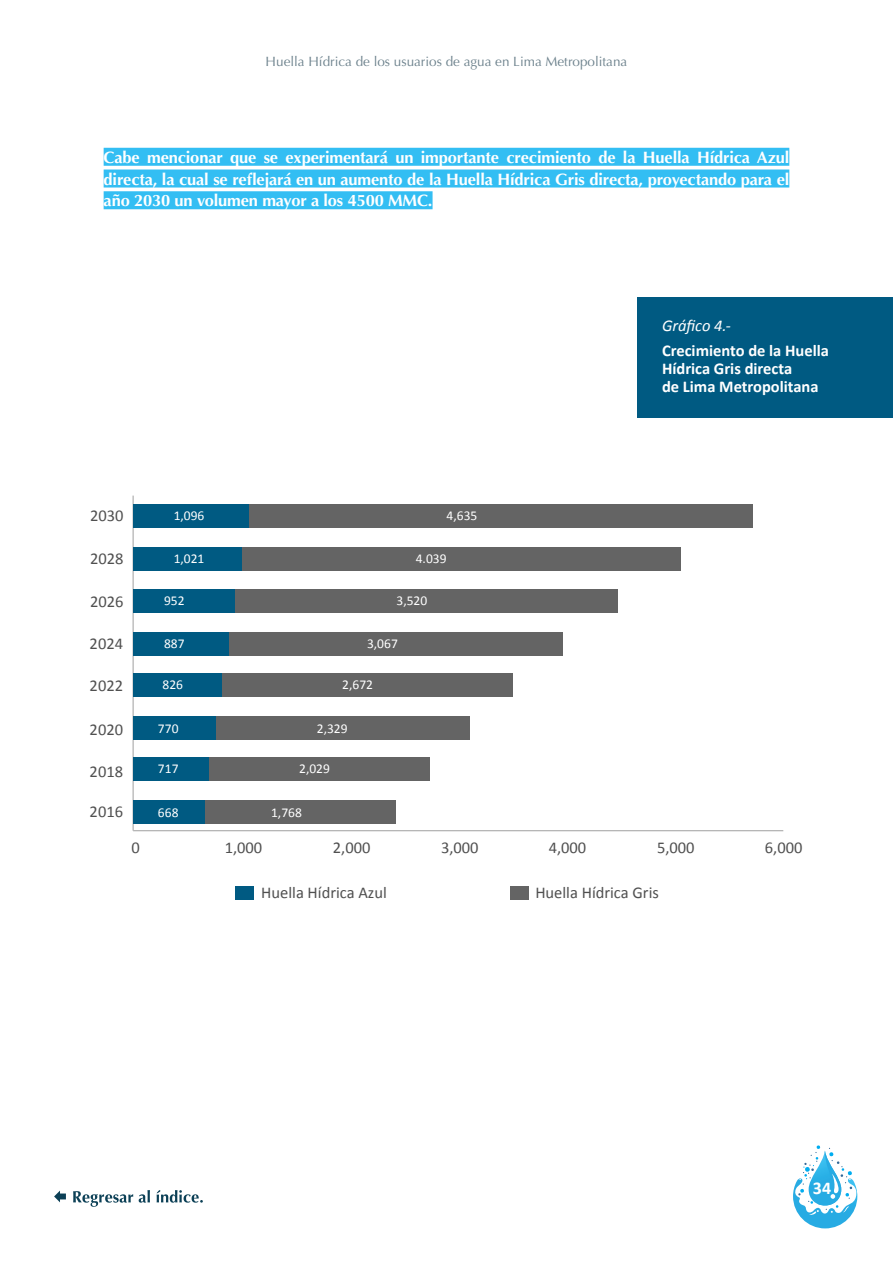
<style>
.page{position:relative;width:893px;height:1263px;background:#fff}
.page>*{position:absolute;margin:0;border:0;box-sizing:border-box;transform-origin:0 0}
.t1{font:700 18px "Calibri";color:#fff}
.t2{font:700 16.5px/21.8px "Optima";letter-spacing:-.01em;color:#fff;text-align:justify}
.t3{font:16.5px "Calibri";color:#505050}
.t4{font:700 16.5px/18px "Calibri";color:#fff}
.t5{font:italic 16.5px "Calibri";color:#fff}
.t6{font:13.5px "Calibri";color:#fff}
.t7{font:13.5px "Optima";color:#6c818c}
</style>
<div class="page">
<svg style="left:793px;top:1145px;width:64px;height:83px"></svg>
<svg style="left:54px;top:1190px;width:149px;height:17px"></svg>
<div style="left:104px;top:148px;width:685px;height:18px;background:#33bef3"></div>
<div style="left:104px;top:170px;width:685px;height:18px;background:#33bef3"></div>
<div style="left:104px;top:191px;width:329px;height:18px;background:#33bef3"></div>
<div style="left:637px;top:297px;width:256px;height:121px;background:#005a82"></div>
<hr style="left:132px;top:496px;width:2px;height:335px;background:#b3b3b3">
<hr style="left:133px;top:830px;width:650px;height:1px;background:#b3b3b3">
<div style="left:133px;top:504px;width:117px;height:24px;background:#005a82"></div>
<div style="left:250px;top:504px;width:503px;height:24px;background:#646464"></div>
<div style="left:133px;top:548px;width:109px;height:23px;background:#005a82"></div>
<div style="left:242px;top:548px;width:438px;height:23px;background:#646464"></div>
<div style="left:133px;top:589px;width:103px;height:23px;background:#005a82"></div>
<div style="left:235px;top:589px;width:383px;height:23px;background:#646464"></div>
<div style="left:133px;top:632px;width:96px;height:24px;background:#005a82"></div>
<div style="left:229px;top:632px;width:333px;height:24px;background:#646464"></div>
<div style="left:133px;top:673px;width:90px;height:24px;background:#005a82"></div>
<div style="left:223px;top:673px;width:290px;height:24px;background:#646464"></div>
<div style="left:133px;top:716px;width:83px;height:24px;background:#005a82"></div>
<div style="left:216px;top:716px;width:253px;height:24px;background:#646464"></div>
<div style="left:133px;top:757px;width:77px;height:24px;background:#005a82"></div>
<div style="left:209px;top:757px;width:221px;height:24px;background:#646464"></div>
<div style="left:133px;top:800px;width:72px;height:24px;background:#005a82"></div>
<div style="left:205px;top:800px;width:191px;height:24px;background:#646464"></div>
<div style="left:236px;top:887px;width:18px;height:13px;background:#005a82"></div>
<div style="left:510px;top:887px;width:19px;height:13px;background:#646464"></div>
<p class="t7" style="left:266px;top:54px;width:363px">Huella Hídrica de los usuarios de agua en Lima Metropolitana</p>
<p class="t2" style="left:104px;top:146px;width:687px">Cabe mencionar que se experimentará un importante crecimiento de la Huella Hídrica Azul directa, la cual se reflejará en un aumento de la Huella Hídrica Gris directa, proyectando para el año 2030 un volumen mayor a los 4500 MMC.</p>
<p class="t5" style="left:662px;top:314px;width:70px">Gráfico 4.-</p>
<p class="t4" style="left:662px;top:341px;width:168px">Crecimiento de la Huella<br>Hídrica Gris directa<br>de Lima Metropolitana</p>
<p class="t3" style="left:90px;top:505px;width:35px">2030</p>
<p class="t6" style="left:174px;top:507px;width:32px">1,096</p>
<p class="t6" style="left:447px;top:507px;width:32px">4,635</p>
<p class="t3" style="left:90px;top:548px;width:35px">2028</p>
<p class="t6" style="left:174px;top:550px;width:32px">1,021</p>
<p class="t6" style="left:416px;top:550px;width:32px">4.039</p>
<p class="t3" style="left:90px;top:591px;width:35px">2026</p>
<p class="t6" style="left:164px;top:592px;width:22px">952</p>
<p class="t6" style="left:397px;top:592px;width:32px">3,520</p>
<p class="t3" style="left:90px;top:633px;width:35px">2024</p>
<p class="t6" style="left:164px;top:635px;width:22px">887</p>
<p class="t6" style="left:367px;top:635px;width:32px">3,067</p>
<p class="t3" style="left:90px;top:675px;width:35px">2022</p>
<p class="t3" style="left:90px;top:719px;width:35px">2020</p>
<p class="t6" style="left:162px;top:676px;width:22px">826</p>
<p class="t6" style="left:158px;top:719px;width:22px">770</p>
<p class="t6" style="left:342px;top:676px;width:32px">2,672</p>
<p class="t6" style="left:317px;top:719px;width:32px">2,329</p>
<p class="t3" style="left:90px;top:761px;width:35px">2018</p>
<p class="t3" style="left:90px;top:801px;width:35px">2016</p>
<p class="t6" style="left:158px;top:760px;width:22px">717</p>
<p class="t6" style="left:158px;top:804px;width:22px">668</p>
<p class="t6" style="left:299px;top:760px;width:32px">2,029</p>
<p class="t6" style="left:271px;top:804px;width:32px">1,768</p>
<p class="t3" style="left:132px;top:837px;width:10px">0</p>
<p class="t3" style="left:225px;top:837px;width:39px">1,000</p>
<p class="t3" style="left:333px;top:837px;width:39px">2,000</p>
<p class="t3" style="left:441px;top:837px;width:39px">3,000</p>
<p class="t3" style="left:549px;top:837px;width:39px">4,000</p>
<p class="t3" style="left:657px;top:837px;width:39px">5,000</p>
<p class="t3" style="left:765px;top:837px;width:39px">6,000</p>
<p class="t3" style="left:261px;top:882px;width:127px">Huella Hídrica Azul</p>
<p class="t3" style="left:535px;top:882px;width:125px">Huella Hídrica Gris</p>
<p class="t1" style="left:813px;top:1176px;width:20px">34</p>
</div>
